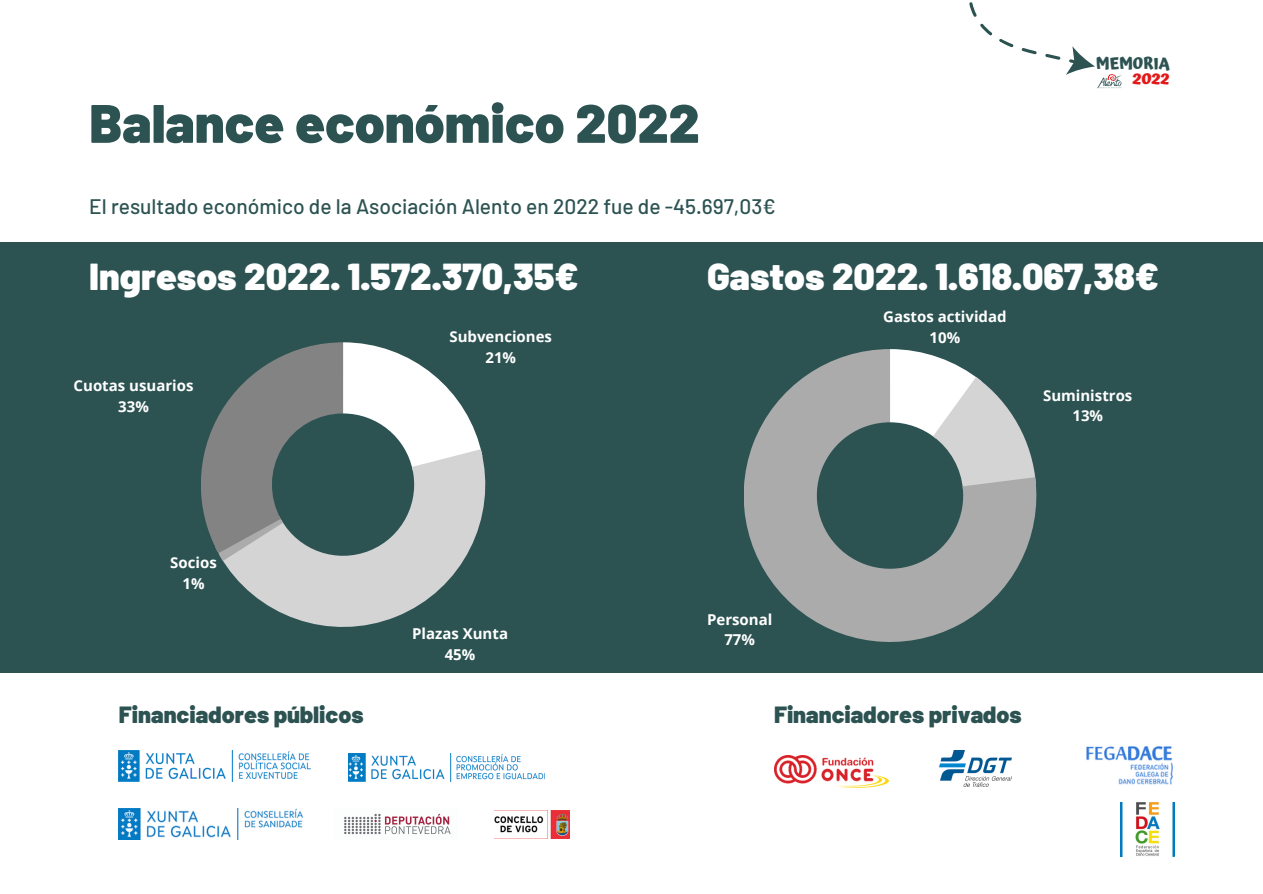
<style>
.page{position:relative;width:1263px;height:894px;background:#fff}
.page>*{position:absolute;margin:0;border:0;box-sizing:border-box;transform-origin:0 0}
.t1{font:900 54px "Barlow";color:#2c5352}
.t2{font:900 37.5px "Barlow";color:#fff}
.t3{font:900 23.4px "Barlow";color:#2c5352}
.t4{font:500 21px "Barlow";color:#2c5352}
.t5{font:700 16.2px "Atma";color:#2c5352}
.t6{font:700 16.2px "Atma";color:#e31818}
.t7{font:700 15px "Open Sans";color:#fff}
</style>
<div class="page">
<div style="left:0;top:242px;width:1263px;height:430px;background:#2c5352"></div>
<svg style="left:222px;top:454px;width:263px;height:172px;fill:#d4d4d4"></svg>
<svg style="left:201px;top:342px;width:281px;height:218px"></svg>
<svg style="left:744px;top:349px;width:292px;height:292px;fill:#ababab"></svg>
<svg style="left:890px;top:349px;width:146px;height:141px"></svg>
<img style="left:118px;top:750px;width:193px;height:31px">
<img style="left:348px;top:753px;width:197px;height:28px">
<img style="left:344px;top:813px;width:107px;height:22px">
<img style="left:495px;top:810px;width:74px;height:28px">
<img style="left:118px;top:808px;width:185px;height:31px">
<img style="left:1120px;top:802px;width:54px;height:53px">
<img style="left:1086px;top:746px;width:87px;height:39px">
<img style="left:1097px;top:74px;width:25px;height:15px">
<svg style="left:969px;top:2px;width:129px;height:83px"></svg>
<img style="left:774px;top:755px;width:115px;height:32px">
<img style="left:939px;top:750px;width:72px;height:36px">
<p class="t1" style="left:89px;top:89px;width:612px">Balance económico 2022</p>
<p class="t4" style="left:89px;top:193px;width:688px">El resultado económico de la Asociación Alento en 2022 fue de -45.697,03€</p>
<p class="t5" style="left:1096px;top:54px;width:75px">MEMORIA</p>
<p class="t6" style="left:1133px;top:69px;width:39px">2022</p>
<p class="t2" style="left:89px;top:252px;width:491px">Ingresos 2022. 1.572.370,35€</p>
<p class="t2" style="left:707px;top:252px;width:453px">Gastos 2022. 1.618.067,38€</p>
<p class="t7" style="left:74px;top:375px;width:121px">Cuotas usuarios</p>
<p class="t7" style="left:118px;top:396px;width:32px">33%</p>
<p class="t7" style="left:449px;top:326px;width:104px">Subvenciones</p>
<p class="t7" style="left:485px;top:347px;width:32px">21%</p>
<p class="t7" style="left:883px;top:306px;width:125px">Gastos actividad</p>
<p class="t7" style="left:930px;top:326px;width:32px">10%</p>
<p class="t7" style="left:1043px;top:384px;width:91px">Suministros</p>
<p class="t7" style="left:1072px;top:405px;width:32px">13%</p>
<p class="t7" style="left:170px;top:552px;width:48px">Socios</p>
<p class="t7" style="left:182px;top:572px;width:24px">1%</p>
<p class="t7" style="left:412px;top:623px;width:98px">Plazas Xunta</p>
<p class="t7" style="left:445px;top:643px;width:32px">45%</p>
<p class="t7" style="left:707px;top:608px;width:67px">Personal</p>
<p class="t7" style="left:724px;top:629px;width:32px">77%</p>
<p class="t3" style="left:119px;top:699px;width:246px">Financiadores públicos</p>
<p class="t3" style="left:774px;top:699px;width:249px">Financiadores privados</p>
</div>
